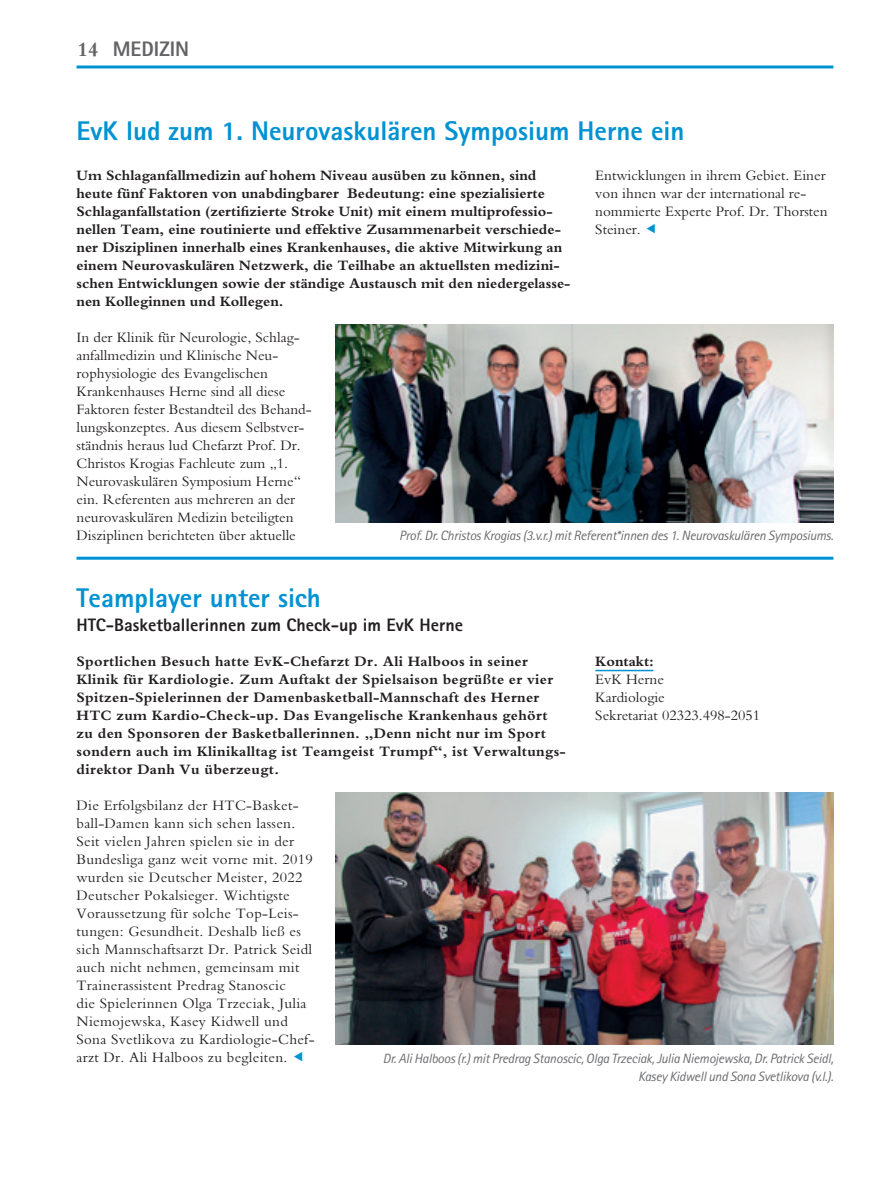
<style>
.page{position:relative;width:893px;height:1191px;background:#fff}
.page>*{position:absolute;margin:0;border:0;box-sizing:border-box;transform-origin:0 0}
.t1{font:800 27px "Rotis Sans Serif";color:#0092d2}
.t2{font:800 21px "Rotis Sans Serif";color:#636366}
.t3{font:700 21px "M Bembo";color:#636366}
.t4{font:800 18px "Rotis Sans Serif";color:#231f20}
.t5{font:15px/18px "M Bembo";color:#231f20}
.t6{font:700 15px/18px "M Bembo";color:#231f20}
.t7{font:15px/18px "M Bembo";letter-spacing:.02em;color:#231f20}
.t8{font:700 15px/18px "M Bembo";letter-spacing:.02em;color:#231f20}
.t9{font:italic 13.5px/18px "Rotis Sans Serif";letter-spacing:-.02em;color:#6c6d70;text-align:right}
</style>
<div class="page">
<hr style="left:77px;top:65px;width:756px;height:3px;background:#0092d2">
<img style="left:336px;top:792px;width:497px;height:252px">
<img style="left:336px;top:324px;width:497px;height:198px">
<hr style="left:77px;top:557px;width:756px;height:3px;background:#0092d2">
<hr style="left:595px;top:670px;width:58px;height:1px;background:#0092d2">
<p class="t3" style="left:78px;top:38px;width:22px">14</p>
<p class="t2" style="left:113px;top:36px;width:78px">MEDIZIN</p>
<p class="t1" style="left:77px;top:114px;width:609px">EvK lud zum 1. Neurovaskulären Symposium Herne ein</p>
<p class="t6" style="left:77px;top:166px;width:495px">Um Schlaganfallmedizin auf hohem Niveau ausüben zu können, sind heute fünf Faktoren von unabdingbarer Bedeutung: eine spezialisierte Schlaganfallstation (zertifizierte Stroke Unit) mit einem multiprofessio&shy;nellen Team, eine routinierte und effektive Zusammenarbeit verschiede&shy;ner Disziplinen innerhalb eines Krankenhauses, die aktive Mitwirkung an einem Neurovaskulären Netzwerk, die Teilhabe an aktuellsten medizini&shy;schen Entwicklungen sowie der ständige Austausch mit den niedergelasse&shy;nen Kolleginnen und Kollegen.</p>
<p class="t5" style="left:77px;top:328px;width:237px">In der Klinik für Neurologie, Schlag&shy;anfallmedizin und Klinische Neu&shy;rophysiologie des Evangelischen Krankenhauses Herne sind all diese Faktoren fester Bestandteil des Behand&shy;lungskonzeptes. Aus diesem Selbstver&shy;ständnis heraus lud Chefarzt Prof. Dr.<br>Christos Krogias Fachleute zum „1.<br>Neurovaskulären Symposium Herne“ ein. Referenten aus mehreren an der neurovaskulären Medizin beteiligten Disziplinen berichteten über aktuelle</p>
<p class="t5" style="left:595px;top:166px;width:234px">Entwicklungen in ihrem Gebiet. Einer von ihnen war der international re&shy;nommierte Experte Prof. Dr. Thorsten<br>Steiner.</p>
<p class="t9" style="left:399px;top:527px;width:436px">Prof. Dr. Christos Krogias (3.v.r.) mit Referent*innen des 1. Neurovaskulären Symposiums.</p>
<p class="t1" style="left:77px;top:580px;width:246px">Teamplayer unter sich</p>
<p class="t4" style="left:77px;top:613px;width:388px">HTC-Basketballerinnen zum Check-up im EvK Herne</p>
<p class="t8" style="left:77px;top:652px;width:491px">Sportlichen Besuch hatte EvK-Chefarzt Dr. Ali Halboos in seiner Klinik für Kardiologie. Zum Auftakt der Spielsaison begrüßte er vier Spitzen-Spielerinnen der Damenbasketball-Mannschaft des Herner HTC zum Kardio-Check-up. Das Evangelische Krankenhaus gehört zu den Sponsoren der Basketballerinnen. „Denn nicht nur im Sport sondern auch im Klinikalltag ist Teamgeist Trumpf“, ist Verwaltungs&shy;direktor Danh Vu überzeugt.</p>
<p class="t7" style="left:77px;top:796px;width:240px">Die Erfolgsbilanz der HTC-Basket&shy;ball-Damen kann sich sehen lassen.<br>Seit vielen Jahren spielen sie in der Bundesliga ganz weit vorne mit. 2019 wurden sie Deutscher Meister, 2022<br>Deutscher Pokalsieger. Wichtigste Voraussetzung für solche Top-Leis&shy;tungen: Gesundheit. Deshalb ließ es sich Mannschaftsarzt Dr. Patrick Seidl auch nicht nehmen, gemeinsam mit Trainerassistent Predrag Stanoscic<br>die Spielerinnen Olga Trzeciak, Julia Niemojewska, Kasey Kidwell und Sona Svetlikova zu Kardiologie-Chef&shy;arzt Dr. Ali Halboos zu begleiten.</p>
<p class="t6" style="left:595px;top:652px;width:60px">Kontakt:</p>
<p class="t5" style="left:595px;top:670px;width:70px">EvK Herne</p>
<p class="t5" style="left:595px;top:688px;width:71px">Kardiologie</p>
<p class="t5" style="left:595px;top:706px;width:166px">Sekretariat 02323.498-2051</p>
<p class="t9" style="left:383px;top:1049px;width:452px">Dr. Ali Halboos (r.) mit Predrag Stanoscic, Olga Trzeciak, Julia Niemojewska, Dr. Patrick Seidl,<br>Kasey Kidwell und Sona Svetlikova (v.l.).</p>
</div>
